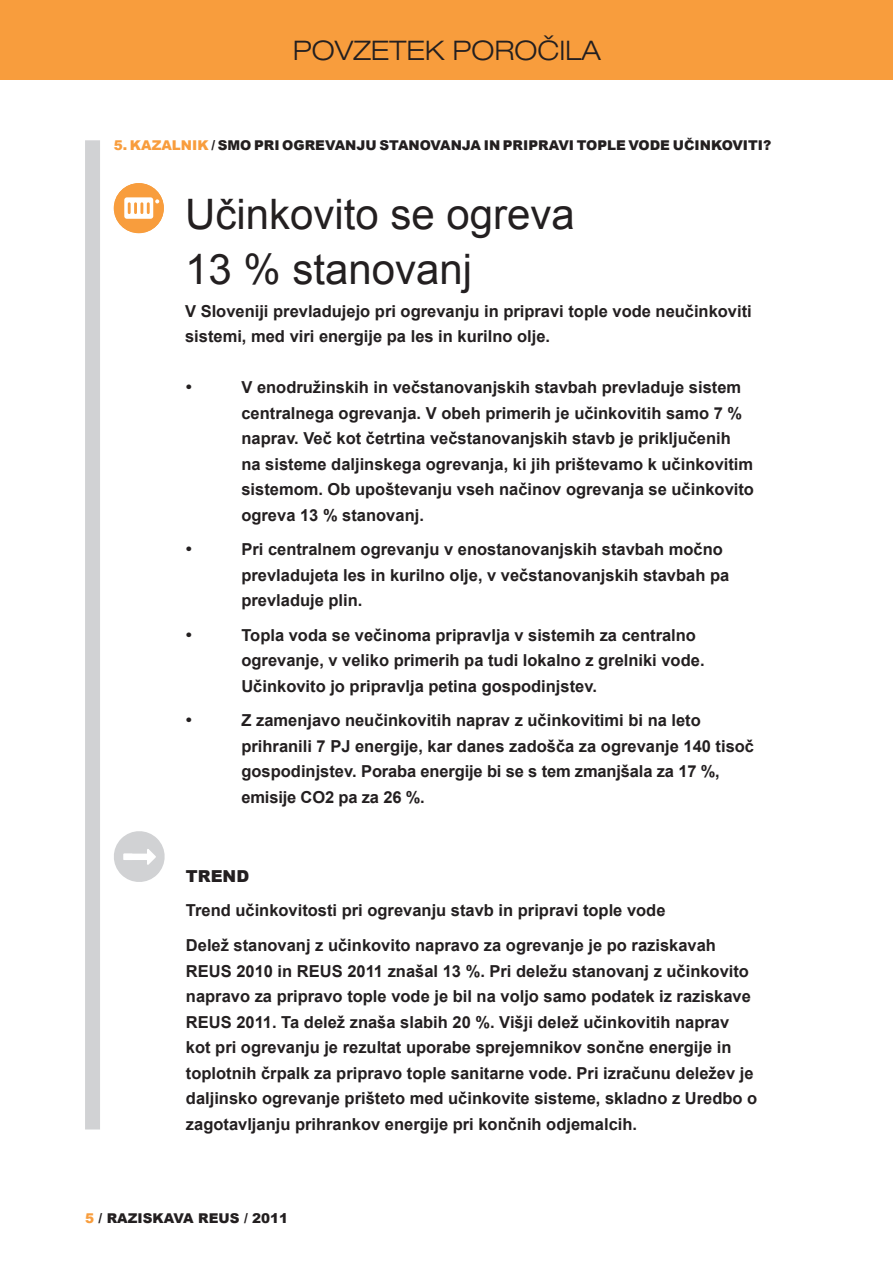
<style>
.page{position:relative;width:893px;height:1263px;background:#fff}
.page>*{position:absolute;margin:0;border:0;box-sizing:border-box;transform-origin:0 0}
.t1{font:42px/55.2px "Arial";color:#231f20}
.t2{font:300 expanded 27px "Helvetica Neue LT Pro";color:#231f20}
.t3{font:700 16.5px/25.5px "Arial";color:#231f20}
.t4{font:900 16.5px "Arial";color:#231f20}
.t5{font:16.5px "Symbol";color:#231f20}
.t6{font:900 13.5px "Arial";color:#231f20}
.s1{color:#f89d3d}
</style>
<div class="page">
<div style="left:1px;top:0;width:892px;height:79px;background:#f89d3d"></div>
<div style="left:85px;top:140px;width:15px;height:990px;background:#d1d2d4"></div>
<div style="left:114px;top:183px;width:50px;height:50px;background:#f89d3d;border-radius:50%"></div>
<div style="left:124px;top:197px;width:29px;height:22px;background:#fff;border-radius:3px"></div>
<svg style="left:128px;top:199px;width:31px;height:15px"></svg>
<svg style="left:114px;top:831px;width:51px;height:51px"></svg>
<div style="left:123px;top:854px;width:9px;height:6px;border:2px solid #fff"></div>
<h2 class="t2" style="left:293px;top:41px;width:310px">POVZETEK POROČILA</h2>
<p class="t6" style="left:114px;top:135px;width:659px"><span class="s1">5. KAZALNIK</span> / SMO PRI OGREVANJU STANOVANJA IN PRIPRAVI TOPLE VODE UČINKOVITI?</p>
<h1 class="t1" style="left:185px;top:186px;width:391px">Učinkovito se ogreva<br>13 % stanovanj</h1>
<p class="t3" style="left:185px;top:298px;width:568px">V Sloveniji prevladujejo pri ogrevanju in pripravi tople vode neučinkoviti sistemi, med viri energije pa les in kurilno olje.</p>
<p class="t5" style="left:185px;top:382px;width:9px">•</p>
<p class="t3" style="left:241px;top:375px;width:514px">V enodružinskih in večstanovanjskih stavbah prevladuje sistem centralnega ogrevanja. V obeh primerih je učinkovitih samo 7 % naprav. Več kot četrtina večstanovanjskih stavb je priključenih na sisteme daljinskega ogrevanja, ki jih prištevamo k učinkovitim sistemom. Ob upoštevanju vseh načinov ogrevanja se učinkovito ogreva 13 % stanovanj.</p>
<p class="t5" style="left:185px;top:544px;width:9px">•</p>
<p class="t3" style="left:241px;top:537px;width:489px">Pri centralnem ogrevanju v enostanovanjskih stavbah močno prevladujeta les in kurilno olje, v večstanovanjskih stavbah pa prevladuje plin.</p>
<p class="t5" style="left:185px;top:629px;width:9px">•</p>
<p class="t3" style="left:241px;top:622px;width:465px">Topla voda se večinoma pripravlja v sistemih za centralno ogrevanje, v veliko primerih pa tudi lokalno z grelniki vode.<br>Učinkovito jo pripravlja petina gospodinjstev.</p>
<p class="t5" style="left:185px;top:715px;width:9px">•</p>
<p class="t3" style="left:241px;top:708px;width:514px">Z zamenjavo neučinkovitih naprav z učinkovitimi bi na leto prihranili 7 PJ energije, kar danes zadošča za ogrevanje 140 tisoč gospodinjstev. Poraba energije bi se s tem zmanjšala za 17 %, emisije CO2 pa za 26 %.</p>
<p class="t4" style="left:186px;top:864px;width:65px">TREND</p>
<p class="t3" style="left:186px;top:894px;width:532px;line-height:34.5px">Trend učinkovitosti pri ogrevanju stavb in pripravi tople vode<br>Delež stanovanj z učinkovito napravo za ogrevanje je po raziskavah</p>
<p class="t3" style="left:186px;top:958px;width:573px">REUS 2010 in REUS 2011 znašal 13 %. Pri deležu stanovanj z učinkovito napravo za pripravo tople vode je bil na voljo samo podatek iz raziskave REUS 2011. Ta delež znaša slabih 20 %. Višji delež učinkovitih naprav kot pri ogrevanju je rezultat uporabe sprejemnikov sončne energije in toplotnih črpalk za pripravo tople sanitarne vode. Pri izračunu deležev je daljinsko ogrevanje prišteto med učinkovite sisteme, skladno z Uredbo o zagotavljanju prihrankov energije pri končnih odjemalcih.</p>
<p class="t6" style="left:85px;top:1208px;width:205px"><span class="s1">5</span> / RAZISKAVA REUS / 2011</p>
</div>
